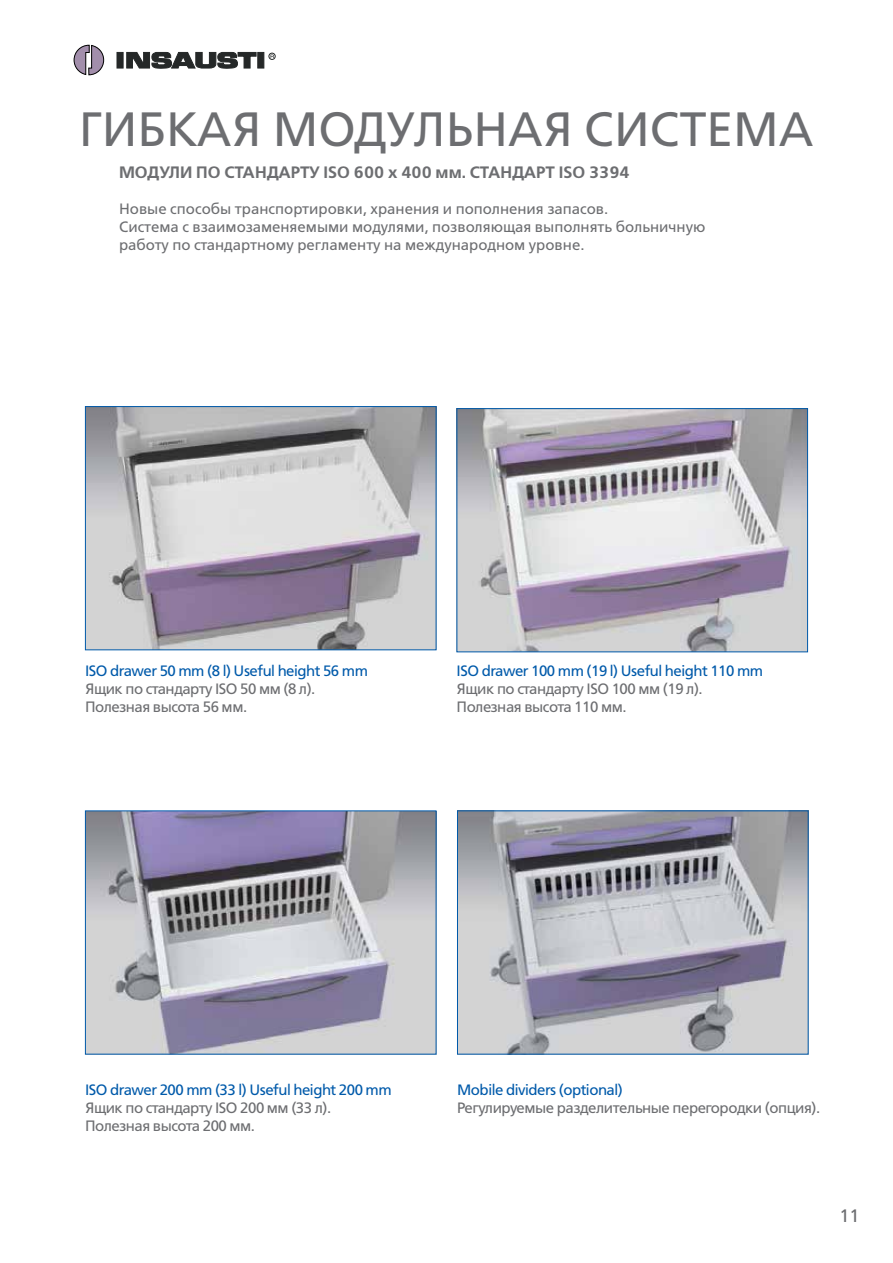
<style>
.page{position:relative;width:893px;height:1263px;background:#fff}
.page>*{position:absolute;margin:0;border:0;box-sizing:border-box;transform-origin:0 0}
.t1{font:48px "Free Set C";color:#6d6e71}
.t2{font:18px "Free Set C";color:#6d6e71}
.t3{font:16.5px "Free Set Demi C";color:#6d6e71}
.t4{font:15px/18px "Free Set C";letter-spacing:-.02em;color:#6d6e71}
.t5{font:15px/18px "Free Set C";color:#6d6e71}
.t6{font:15px "Free Set C";letter-spacing:-.03em;color:#005aaa}
</style>
<div class="page">
<div style="left:117px;top:52px;width:6px;height:16px;background:#252828"></div>
<svg style="left:127px;top:52px;width:129px;height:17px"></svg>
<div style="left:258px;top:52px;width:6px;height:16px;background:#252828"></div>
<div style="left:269px;top:53px;width:6px;height:7px;border:1px solid #252828;border-radius:50%"></div>
<svg style="left:73px;top:44px;width:31px;height:32px"></svg>
<img style="left:87px;top:408px;width:347px;height:240px">
<div style="left:85px;top:406px;width:351px;height:244px;border:1px solid #005aaa"></div>
<img style="left:459px;top:410px;width:347px;height:240px">
<div style="left:457px;top:408px;width:351px;height:244px;border:1px solid #005aaa"></div>
<img style="left:87px;top:812px;width:347px;height:240px">
<img style="left:459px;top:812px;width:347px;height:240px">
<div style="left:457px;top:810px;width:351px;height:244px;border:1px solid #005aaa"></div>
<h1 class="t1" style="left:79px;top:103px;width:736px">ГИБКАЯ МОДУЛЬНАЯ СИСТЕМА</h1>
<p class="t3" style="left:119px;top:163px;width:512px">Модули по стандарту ISO 600 х 400 мм. Стандарт ISO 3394</p>
<p class="t5" style="left:119px;top:200px;width:588px">Новые способы транспортировки, хранения и пополнения запасов.<br>Система с взаимозаменяемыми модулями, позволяющая выполнять больничную работу по стандартному регламенту на международном уровне.</p>
<p class="t6" style="left:85px;top:662px;width:284px">ISO drawer 50 mm (8 l) Useful height 56 mm</p>
<p class="t4" style="left:85px;top:680px;width:232px">Ящик по стандарту ISO 50 мм (8 л).<br>Полезная высота 56 мм.</p>
<p class="t6" style="left:456px;top:662px;width:308px">ISO drawer 100 mm (19 l) Useful height 110 mm</p>
<p class="t4" style="left:456px;top:680px;width:248px">Ящик по стандарту ISO 100 мм (19 л).<br>Полезная высота 110 мм.</p>
<p class="t6" style="left:85px;top:1081px;width:308px">ISO drawer 200 mm (33 l) Useful height 200 mm</p>
<p class="t4" style="left:85px;top:1098px;width:248px">Ящик по стандарту ISO 200 мм (33 л).<br>Полезная высота 200 мм.</p>
<p class="t6" style="left:457px;top:1081px;width:167px">Mobile dividers (optional)</p>
<p class="t4" style="left:457px;top:1098px;width:365px">Регулируемые разделительные перегородки (опция).</p>
<p class="t2" style="left:839px;top:1205px;width:22px">11</p>
</div>
